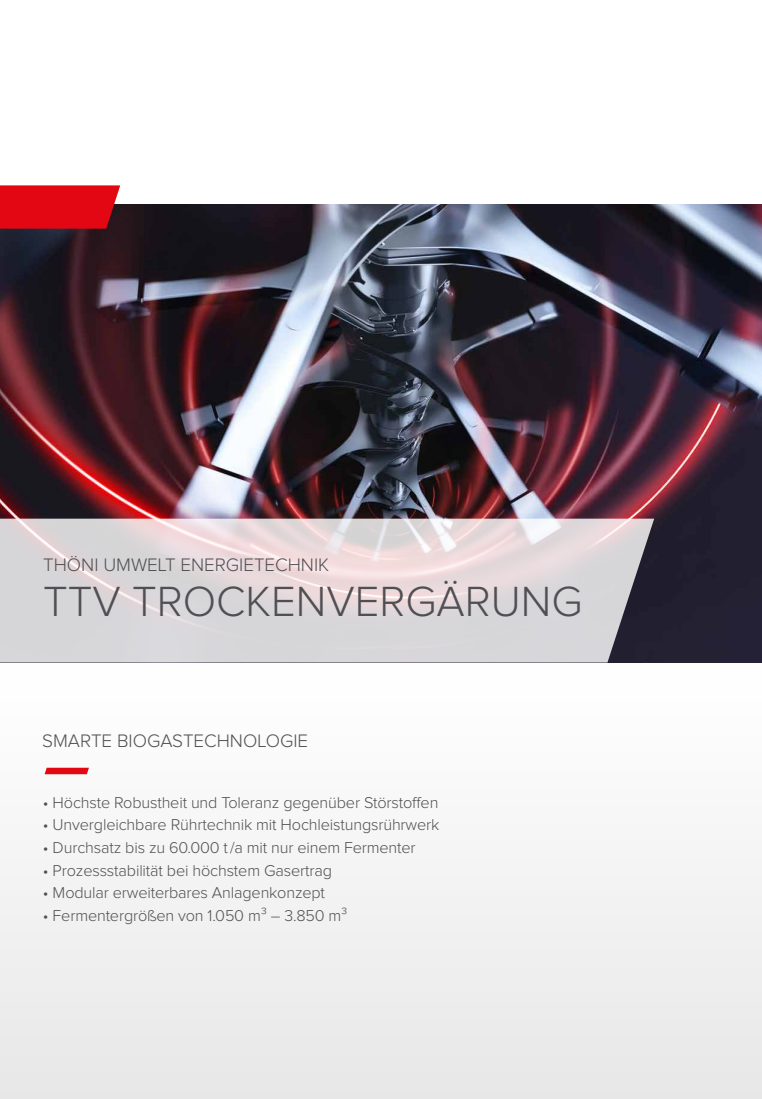
<style>
.page{position:relative;width:762px;height:1099px;background:#fff}
.page>*{position:absolute;margin:0;border:0;box-sizing:border-box;transform-origin:0 0}
.t1{font:300 43.75px "Proxima Nova";color:#504f53}
.t2{font:300 18.75px "Proxima Nova";color:#504f53}
.t3{font:300 16.25px "Proxima Nova";letter-spacing:-.01em;color:#504f53}
</style>
<div class="page">
<div style="left:0;top:593px;width:762px;height:505px;background:#f4f3f4"></div>
<img style="left:0;top:205px;width:762px;height:457px">
<svg style="left:0;top:185px;width:120px;height:44px;background:#d90b18"></svg>
<svg style="left:45px;top:767px;width:44px;height:7px"></svg>
<svg style="left:0;top:518px;width:654px;height:144px;background:#d7d1d4"></svg>
<p class="t2" style="left:43px;top:554px;width:288px">THÖNI UMWELT ENERGIETECHNIK</p>
<h1 class="t1" style="left:43px;top:577px;width:541px">TTV TROCKENVERGÄRUNG</h1>
<p class="t2" style="left:42px;top:730px;width:267px">SMARTE BIOGASTECHNOLOGIE</p>
<p class="t3" style="left:43px;top:793px;width:397px">• Höchste Robustheit und Toleranz gegenüber Störstoffen</p>
<p class="t3" style="left:43px;top:816px;width:398px">• Unvergleichbare Rührtechnik mit Hochleistungsrührwerk</p>
<p class="t3" style="left:43px;top:838px;width:374px">• Durchsatz bis zu 60.000 t/a mit nur einem Fermenter</p>
<p class="t3" style="left:43px;top:861px;width:290px">• Prozessstabilität bei höchstem Gasertrag</p>
<p class="t3" style="left:43px;top:883px;width:284px">• Modular erweiterbares Anlagenkonzept</p>
<p class="t3" style="left:43px;top:906px;width:306px">• Fermentergrößen von 1.050 m³ – 3.850 m³</p>
</div>
